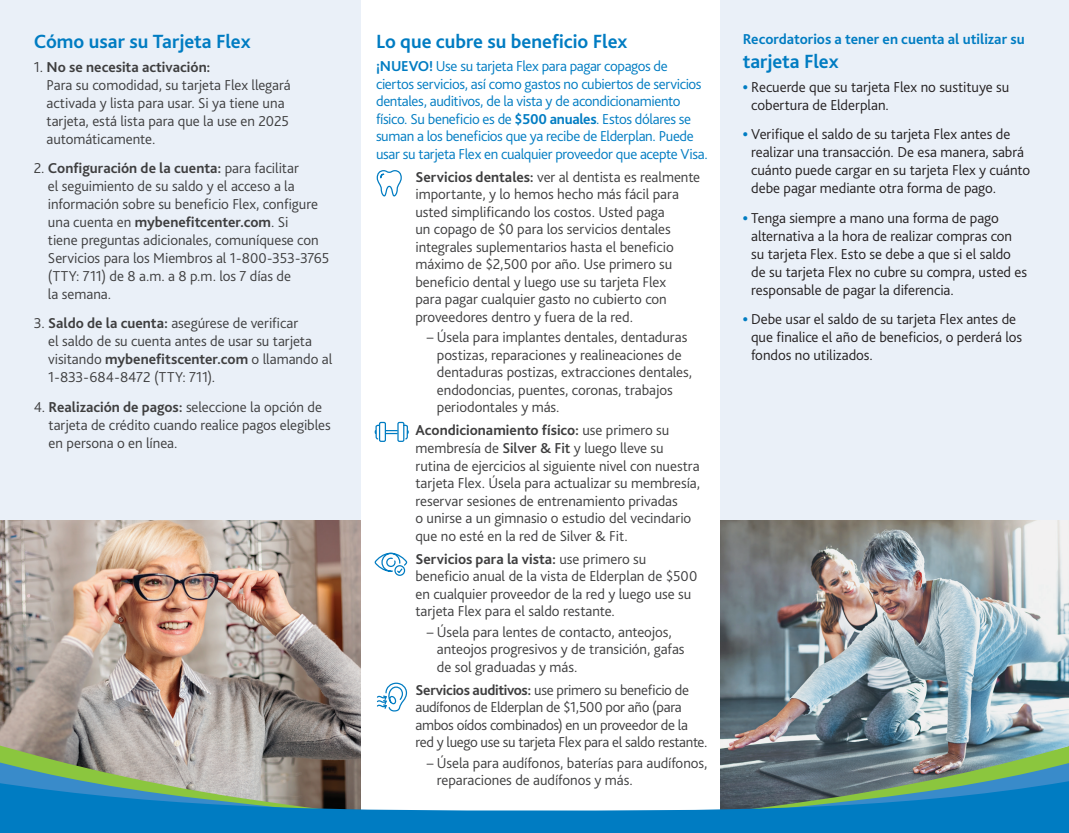
<style>
.page{position:relative;width:1069px;height:833px;background:#fff}
.page>*{position:absolute;margin:0;border:0;box-sizing:border-box;transform-origin:0 0}
.t1{font:700 20px "Bliss Pro";color:#007cc2}
.t2{font:300 15px/17.5px "Bliss Pro";letter-spacing:-.005em;color:#3e3e3f}
.t3{font:300 15px/18px "Bliss Pro";letter-spacing:-.005em;color:#231f20}
.t4{font:300 15px/17.5px "Bliss Pro";letter-spacing:-.025em;color:#007cc2}
.t5{font:300 15px/17.5px "Bliss Pro";letter-spacing:-.025em;color:#3e3e3f}
.t6{font:700 15px "Bliss Pro";color:#007cc2}
.s1{font-weight:700}
.s2{font-weight:500}
.s3{font-weight:800;color:#007cc2}
</style>
<div class="page">
<div style="left:0;top:0;width:360px;height:832px;background:#eaf0f8"></div>
<div style="left:720px;top:0;width:349px;height:825px;background:#eaf0f8"></div>
<img style="left:0;top:521px;width:360px;height:221px">
<img style="left:720px;top:521px;width:349px;height:221px">
<svg style="left:0;top:742px;width:358px;height:17px;background:#959288"></svg>
<svg style="left:358px;top:742px;width:711px;height:17px"></svg>
<svg style="left:0;top:759px;width:358px;height:19px;background:#939c85"></svg>
<svg style="left:358px;top:759px;width:711px;height:19px"></svg>
<svg style="left:376px;top:170px;width:26px;height:27px"></svg>
<svg style="left:374px;top:552px;width:34px;height:24px"></svg>
<svg style="left:377px;top:682px;width:31px;height:30px"></svg>
<svg style="left:374px;top:421px;width:35px;height:21px"></svg>
<svg style="left:0;top:778px;width:1069px;height:54px;fill:#007cc2"></svg>
<h2 class="t1" style="left:34px;top:29px;width:218px">Cómo usar su Tarjeta Flex</h2>
<p class="t2" style="left:47px;top:57px;width:246px;line-height:18px;text-indent:-13px">1. <span class="s1">No se necesita activación:<br></span>Para su comodidad, su tarjeta Flex llegará activada y lista para usar. Si ya tiene una tarjeta, está lista para que la use en 2025 automáticamente.</p>
<p class="t2" style="left:48px;top:158px;width:283px;line-height:18px;text-indent:-14px">2. <span class="s1">Configuración de la cuenta:</span> para facilitar<br>el seguimiento de su saldo y el acceso a la información sobre su beneficio Flex, configure una cuenta en <span class="s1">mybenefitcenter.com</span>. Si<br>tiene preguntas adicionales, comuníquese con Servicios para los Miembros al 1-800-353-3765 (TTY: 711) de 8 a.m. a 8 p.m. los 7 días de<br>la semana.</p>
<p class="t2" style="left:48px;top:314px;width:286px;line-height:18px;text-indent:-14px">3. <span class="s1">Saldo de la cuenta:</span> asegúrese de verificar<br>el saldo de su cuenta antes de usar su tarjeta visitando <span class="s1">mybenefitscenter.com</span> o llamando al 1-833-684-8472 (TTY: 711).</p>
<p class="t2" style="left:49px;top:397px;width:284px;line-height:18px;text-indent:-15px">4. <span class="s1">Realización de pagos:</span> seleccione la opción de tarjeta de crédito cuando realice pagos elegibles en persona o en línea.</p>
<h2 class="t1" style="left:376px;top:29px;width:253px">Lo que cubre su beneficio Flex</h2>
<p class="t4" style="left:376px;top:57px;width:333px"><span class="s1">¡NUEVO!</span> Use su tarjeta Flex para pagar copagos de ciertos servicios, así como gastos no cubiertos de servicios dentales, auditivos, de la vista y de acondicionamiento físico. Su beneficio es de <span class="s1">$500 anuales</span>. Estos dólares se suman a los beneficios que ya recibe de Elderplan. Puede usar su tarjeta Flex en cualquier proveedor que acepte Visa.</p>
<p class="t2" style="left:415px;top:168px;width:286px"><span class="s1">Servicios dentales:</span> ver al dentista es realmente importante, y lo hemos hecho más fácil para usted simplificando los costos. Usted paga<br>un copago de $0 para los servicios dentales integrales suplementarios hasta el beneficio máximo de $2,500 por año. Use primero su beneficio dental y luego use su tarjeta Flex<br>para pagar cualquier gasto no cubierto con proveedores dentro y fuera de la red.</p>
<p class="t2" style="left:437px;top:328px;width:257px;text-indent:-10px">– Úsela para implantes dentales, dentaduras postizas, reparaciones y realineaciones de dentaduras postizas, extracciones dentales, endodoncias, puentes, coronas, trabajos periodontales y más.</p>
<p class="t2" style="left:415px;top:421px;width:286px"><span class="s1">Acondicionamiento físico:</span> use primero su membresía de <span class="s2">Silver &amp; Fit</span> y luego lleve su rutina de ejercicios al siguiente nivel con nuestra tarjeta Flex. Úsela para actualizar su membresía, reservar sesiones de entrenamiento privadas<br>o unirse a un gimnasio o estudio del vecindario que no esté en la red de Silver &amp; Fit.</p>
<p class="t2" style="left:415px;top:549px;width:283px"><span class="s1">Servicios para la vista:</span> use primero su beneficio anual de la vista de Elderplan de $500 en cualquier proveedor de la red y luego use su tarjeta Flex para el saldo restante.</p>
<p class="t2" style="left:437px;top:622px;width:249px;text-indent:-10px">– Úsela para lentes de contacto, anteojos, anteojos progresivos y de transición, gafas de sol graduadas y más.</p>
<p class="t5" style="left:415px;top:680px;width:293px"><span class="s1">Servicios auditivos:</span> use primero su beneficio de audífonos de Elderplan de $1,500 por año (para ambos oídos combinados) en un proveedor de la red y luego use su tarjeta Flex para el saldo restante.</p>
<p class="t2" style="left:437px;top:753px;width:272px;text-indent:-10px">– Úsela para audífonos, baterías para audífonos, reparaciones de audífonos y más.</p>
<h2 class="t6" style="left:742px;top:30px;width:283px">Recordatorios a tener en cuenta al utilizar su</h2>
<h2 class="t1" style="left:742px;top:49px;width:97px">tarjeta Flex</h2>
<p class="t3" style="left:751px;top:78px;width:260px;text-indent:-9px"><span class="s3">•</span> Recuerde que su tarjeta Flex no sustituye su cobertura de Elderplan.</p>
<p class="t3" style="left:751px;top:125px;width:280px;text-indent:-9px"><span class="s3">•</span> Verifique el saldo de su tarjeta Flex antes de realizar una transacción. De esa manera, sabrá cuánto puede cargar en su tarjeta Flex y cuánto debe pagar mediante otra forma de pago.</p>
<p class="t3" style="left:751px;top:208px;width:277px;text-indent:-9px"><span class="s3">•</span> Tenga siempre a mano una forma de pago alternativa a la hora de realizar compras con su tarjeta Flex. Esto se debe a que si el saldo de su tarjeta Flex no cubre su compra, usted es responsable de pagar la diferencia.</p>
<p class="t3" style="left:751px;top:309px;width:273px;text-indent:-8px"><span class="s3">•</span> Debe usar el saldo de su tarjeta Flex antes de que finalice el año de beneficios, o perderá los fondos no utilizados.</p>
</div>
